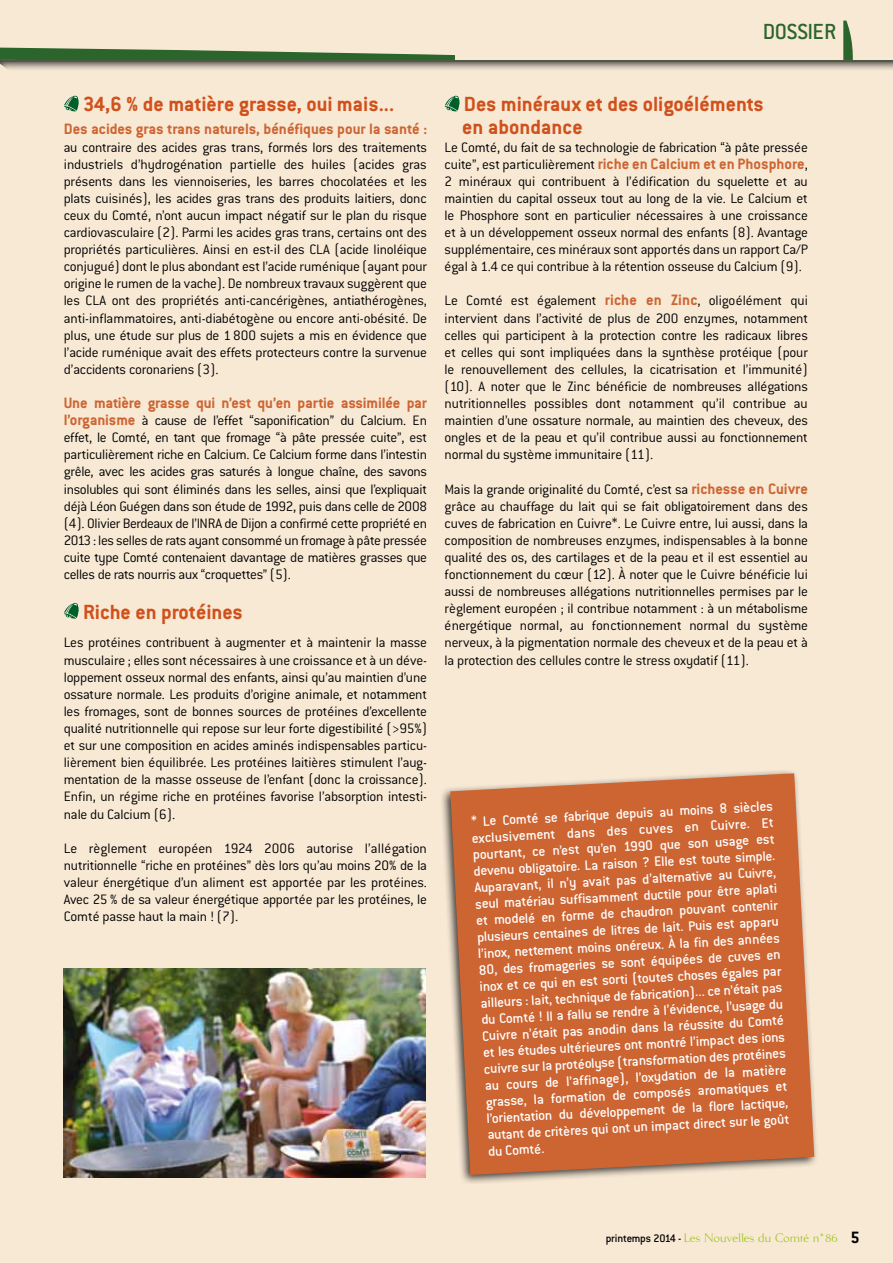
<style>
.page{position:relative;width:893px;height:1263px;background:#fff}
.page>*{position:absolute;margin:0;border:0;box-sizing:border-box;transform-origin:0 0}
.t1{font:500 24px "Conduit ITC";color:#2b652b}
.t2{font:700 22.5px/22.5px "Conduit ITC";color:#d0511c}
.t3{font:700 16.5px "Conduit ITC";letter-spacing:-.01em;color:#cd6533}
.t4{font:300 15px/17.1px "Conduit ITC";letter-spacing:-.015em;color:#000;text-align:justify}
.t5{font:500 15px/16.5px "Conduit ITC";color:#fff}
.t6{font:13.5px "Kurosawa Serif";color:#97bf0d}
.s1{font-weight:700;font-size:16.5px;color:#cd6533}
.s2{font-family:"Conduit ITC";font-weight:500;font-size:12px;color:#000}
.s3{font-family:"Conduit ITC";font-weight:700;font-size:18px;color:#000}
</style>
<div class="page">
<div style="left:0;top:60px;width:893px;height:1203px;background:#f8e9d5"></div>
<div style="left:0;top:0;width:893px;height:62px;background:#f8e9d5"></div>
<svg style="left:843px;top:21px;width:10px;height:39px"></svg>
<div style="left:0;top:60px;width:893px;height:195px;background:#000;opacity:.75"></div>
<div style="left:0;top:82px;width:893px;height:196px;background:#f8e9d5"></div>
<hr style="left:0;top:61px;width:893px;height:1px;background:#2b652b">
<svg style="left:0;top:47px;width:461px;height:572px"></svg>
<img style="left:64px;top:969px;width:361px;height:209px">
<div style="left:439px;top:768px;width:380px;height:418px;background:#000;opacity:.75"></div>
<svg style="left:450px;top:773px;width:364px;height:402px;background:#cd6e3f"></svg>
<img style="left:0;top:140px;width:23px;height:479px">
<h1 class="t1" style="left:763px;top:18px;width:23px">dossie</h1>
<h1 class="t1" style="left:824px;top:18px;width:14px">r</h1>
<h2 class="t2" style="left:83px;top:93px;width:313px">34,6 % de matière grasse, oui mais...</h2>
<p class="t3" style="left:64px;top:120px;width:365px">Des acides gras trans naturels, bénéfiques pour la santé :</p>
<p class="t4" style="left:64px;top:138px;width:365px">au contraire des acides gras trans, formés lors des traitements industriels d’hydrogénation partielle des huiles (acides gras présents dans les viennoiseries, les barres chocolatées et les plats cuisinés), les acides gras trans des produits laitiers, donc ceux du Comté, n’ont aucun impact négatif sur le plan du risque cardiovasculaire (2). Parmi les acides gras trans, certains ont des propriétés particulières. Ainsi en est-il des CLA (acide linoléique conjugué) dont le plus abondant est l’acide ruménique (ayant pour origine le rumen de la vache). De nombreux travaux suggèrent que les CLA ont des propriétés anti-cancérigènes, antiathérogènes, anti-inflammatoires, anti-diabétogène ou encore anti-obésité. De plus, une étude sur plus de 1800 sujets a mis en évidence que l’acide ruménique avait des effets protecteurs contre la survenue d’accidents coronariens (3).</p>
<p class="t3" style="left:64px;top:393px;width:365px">Une matière grasse qui n’est qu’en partie assimilée par</p>
<p class="t4" style="left:64px;top:412px;width:365px"><span class="s1">l’organisme</span> à cause de l’effet “saponification” du Calcium. En effet, le Comté, en tant que fromage “à pâte pressée cuite”, est particulièrement riche en Calcium. Ce Calcium forme dans l’intestin grêle, avec les acides gras saturés à longue chaîne, des savons insolubles qui sont éliminés dans les selles, ainsi que l’expliquait déjà Léon Guégen dans son étude de 1992, puis dans celle de 2008 (4). Olivier Berdeaux de l’INRA de Dijon a confirmé cette propriété en 2013 : les selles de rats ayant consommé un fromage à pâte pressée cuite type Comté contenaient davantage de matières grasses que celles de rats nourris aux “croquettes” (5).</p>
<h2 class="t2" style="left:83px;top:600px;width:161px">Riche en protéines</h2>
<p class="t4" style="left:64px;top:634px;width:365px">Les protéines contribuent à augmenter et à maintenir la masse musculaire ; elles sont nécessaires à une croissance et à un déve&shy;loppement osseux normal des enfants, ainsi qu’au maintien d’une ossature normale. Les produits d’origine animale, et notamment les fromages, sont de bonnes sources de protéines d’excellente qualité nutritionnelle qui repose sur leur forte digestibilité (&gt;95%) et sur une composition en acides aminés indispensables particu&shy;lièrement bien équilibrée. Les protéines laitières stimulent l’aug&shy;mentation de la masse osseuse de l’enfant (donc la croissance).<br>Enfin, un régime riche en protéines favorise l’absorption intesti&shy;nale du Calcium (6).</p>
<p class="t4" style="left:64px;top:839px;width:365px">Le règlement européen 1924 2006 autorise l’allégation nutritionnelle “riche en protéines” dès lors qu’au moins 20% de la valeur énergétique d’un aliment est apportée par les protéines.<br>Avec 25 % de sa valeur énergétique apportée par les protéines, le Comté passe haut la main ! (7).</p>
<h2 class="t2" style="left:462px;top:93px;width:303px">Des minéraux et des oligoéléments en abondance</h2>
<p class="t4" style="left:445px;top:138px;width:365px">Le Comté, du fait de sa technologie de fabrication “à pâte pressée cuite”, est particulièrement <span class="s1">riche en Calcium et en Phosphore</span>, 2 minéraux qui contribuent à l’édification du squelette et au maintien du capital osseux tout au long de la vie. Le Calcium et le Phosphore sont en particulier nécessaires à une croissance et à un développement osseux normal des enfants (8). Avantage supplémentaire, ces minéraux sont apportés dans un rapport Ca/P égal à 1.4 ce qui contribue à la rétention osseuse du Calcium (9).</p>
<p class="t4" style="left:445px;top:292px;width:365px">Le Comté est également <span class="s1">riche en Zinc</span>, oligoélément qui intervient dans l’activité de plus de 200 enzymes, notamment celles qui participent à la protection contre les radicaux libres et celles qui sont impliquées dans la synthèse protéique (pour le renouvellement des cellules, la cicatrisation et l’immunité) (10). A noter que le Zinc bénéficie de nombreuses allégations nutritionnelles possibles dont notamment qu’il contribue au maintien d’une ossature normale, au maintien des cheveux, des ongles et de la peau et qu’il contribue aussi au fonctionnement normal du système immunitaire (11).</p>
<p class="t4" style="left:445px;top:480px;width:365px">Mais la grande originalité du Comté, c’est sa <span class="s1">richesse en Cuivre </span>grâce au chauffage du lait qui se fait obligatoirement dans des cuves de fabrication en Cuivre*. Le Cuivre entre, lui aussi, dans la composition de nombreuses enzymes, indispensables à la bonne qualité des os, des cartilages et de la peau et il est essentiel au fonctionnement du cœur (12). À noter que le Cuivre bénéficie lui aussi de nombreuses allégations nutritionnelles permises par le règlement européen ; il contribue notamment : à un métabolisme énergétique normal, au fonctionnement normal du système nerveux, à la pigmentation normale des cheveux et de la peau et à la protection des cellules contre le stress oxydatif (11).</p>
<p class="t5" style="left:471px;top:813px;width:307px;rotate:-3deg">* Le Comté se fabrique depuis au moins 8 siècles exclusivement dans des cuves en Cuivre. Et pourtant, ce n’est qu’en 1990 que son usage est devenu obligatoire. La raison ? Elle est toute simple.<br>Auparavant, il n’y avait pas d’alternative au Cuivre, seul matériau suffisamment ductile pour être aplati et modelé en forme de chaudron pouvant contenir plusieurs centaines de litres de lait. Puis est apparu l’inox, nettement moins onéreux. À la fin des années 80, des fromageries se sont équipées de cuves en inox et ce qui en est sorti (toutes choses égales par ailleurs : lait, technique de fabrication)... ce n’était pas du Comté ! Il a fallu se rendre à l’évidence, l’usage du Cuivre n’était pas anodin dans la réussite du Comté et les études ultérieures ont montré l’impact des ions cuivre surla protéolyse (transformation des protéines au cours de l’affinage), l’oxydation de la matière grasse, la formation de composés aromatiques et l’orientation du développement de la flore lactique, autant de critères qui ont un impact direct surle goût du Comté.</p>
<p class="t6" style="left:606px;top:1231px;width:255px"><span class="s2">printemps 2014 -</span> Les Nouvelles du Comté n° 86 <span class="s3">5</span></p>
</div>
